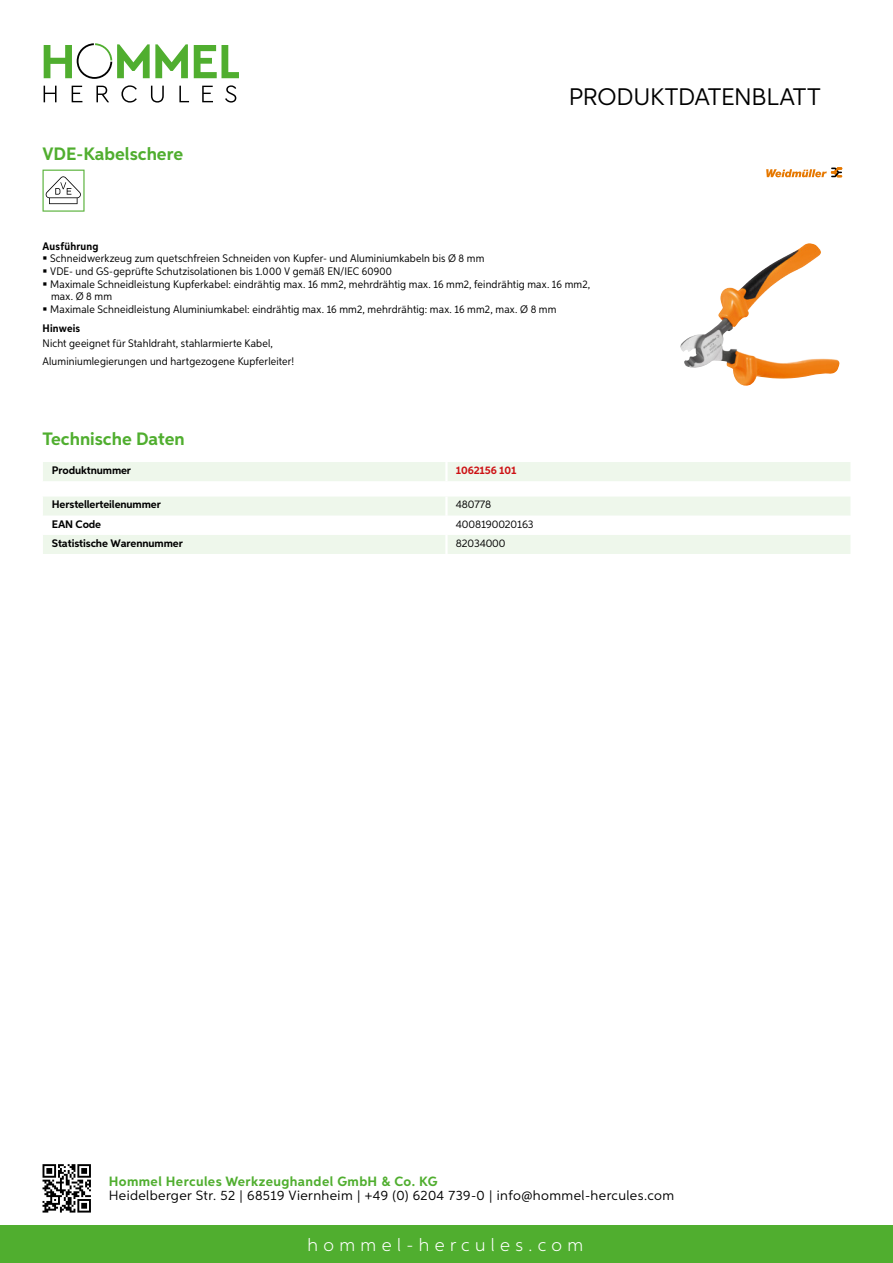
<style>
.page{position:relative;width:893px;height:1263px;background:#fff}
.page>*{position:absolute;margin:0;border:0;box-sizing:border-box;transform-origin:0 0}
.t1{font:24px "Aspira";letter-spacing:-.01em;color:#000}
.t2{font:700 18px "Aspira";color:#50ae2f}
.t3{font:300 18px "Aspira";letter-spacing:.3em;color:#fff}
.t4{font:13.5px "Aspira";letter-spacing:.03em;color:#000}
.t5{font:700 13.5px "Aspira";letter-spacing:.03em;color:#50ae2f}
.t6{font:10.95px/12.6px "Aspira Nar";letter-spacing:.015em;color:#000}
.t7{font:700 10.95px "Aspira";letter-spacing:-.01em;color:#000}
.t8{font:10.95px "Aspira";letter-spacing:-.01em;color:#000}
.t9{font:700 10.95px "Aspira Nar";letter-spacing:.02em;color:#000}
.t10{font:700 10.95px "Aspira";letter-spacing:-.01em;color:#cd1013}
</style>
<div class="page">
<div style="left:0;top:1226px;width:893px;height:37px;background:#50ae2f"></div>
<svg style="left:43px;top:1164px;width:48px;height:48px"></svg>
<svg style="left:194px;top:45px;width:45px;height:33px"></svg>
<svg style="left:44px;top:43px;width:144px;height:36px"></svg>
<svg style="left:44px;top:86px;width:13px;height:16px"></svg>
<svg style="left:72px;top:86px;width:10px;height:16px"></svg>
<svg style="left:96px;top:86px;width:13px;height:16px"></svg>
<svg style="left:121px;top:85px;width:16px;height:18px"></svg>
<svg style="left:151px;top:86px;width:13px;height:17px"></svg>
<svg style="left:179px;top:86px;width:10px;height:16px"></svg>
<svg style="left:202px;top:86px;width:11px;height:16px"></svg>
<svg style="left:225px;top:85px;width:11px;height:18px"></svg>
<div style="left:43px;top:462px;width:807px;height:19px;background:#eef7eb"></div>
<hr style="left:445px;top:462px;width:3px;height:19px;background:#fff">
<svg style="left:43px;top:497px;width:807px;height:57px"></svg>
<hr style="left:445px;top:535px;width:3px;height:19px;background:#fff">
<svg style="left:43px;top:170px;width:42px;height:42px"></svg>
<img style="left:680px;top:245px;width:160px;height:141px">
<svg style="left:767px;top:167px;width:75px;height:11px"></svg>
<svg style="left:766px;top:168px;width:76px;height:9px"></svg>
<h2 class="t2" style="left:43px;top:142px;width:142px">VDE-Kabelschere</h2>
<h1 class="t1" style="left:569px;top:82px;width:253px">Produktdatenblatt</h1>
<p class="t9" style="left:43px;top:239px;width:58px">Ausführung</p>
<p class="t6" style="left:50px;top:252px;width:542px">Schneidwerkzeug zum quetschfreien Schneiden von Kupfer- und Aluminiumkabeln bis Ø 8 mm<br>VDE- und GS-geprüfte Schutzisolationen bis 1.000 V gemäß EN/IEC 60900<br>Maximale Schneidleistung Kupferkabel: eindrähtig max. 16 mm2, mehrdrähtig max. 16 mm2, feindrähtig max. 16 mm2, max. Ø 8 mm<br>Maximale Schneidleistung Aluminiumkabel: eindrähtig max. 16 mm2, mehrdrähtig: max. 16 mm2, max. Ø 8 mm</p>
<p class="t9" style="left:43px;top:321px;width:39px">Hinweis</p>
<p class="t6" style="left:43px;top:334px;width:253px;line-height:17.5px">Nicht geeignet für Stahldraht, stahlarmierte Kabel,<br>Aluminiumlegierungen und hartgezogene Kupferleiter!</p>
<h2 class="t2" style="left:43px;top:428px;width:144px">Technische Daten</h2>
<p class="t7" style="left:52px;top:463px;width:81px">Produktnummer</p>
<p class="t10" style="left:456px;top:463px;width:62px">1062156 101</p>
<p class="t7" style="left:52px;top:498px;width:111px">Herstellerteilenummer</p>
<p class="t8" style="left:456px;top:498px;width:37px">480778</p>
<p class="t7" style="left:52px;top:517px;width:51px">EAN Code</p>
<p class="t8" style="left:456px;top:517px;width:79px">4008190020163</p>
<p class="t7" style="left:52px;top:536px;width:132px">Statistische Warennummer</p>
<p class="t8" style="left:456px;top:536px;width:51px">82034000</p>
<p class="t5" style="left:109px;top:1172px;width:330px">Hommel Hercules Werkzeughandel GmbH &amp; Co. KG</p>
<p class="t4" style="left:109px;top:1187px;width:567px">Heidelberger Str. 52 | 68519 Viernheim | +49 (0) 6204 739-0 | info@hommel-hercules.com</p>
<h2 class="t3" style="left:307px;top:1234px;width:277px">hommel-hercules.com</h2>
</div>
